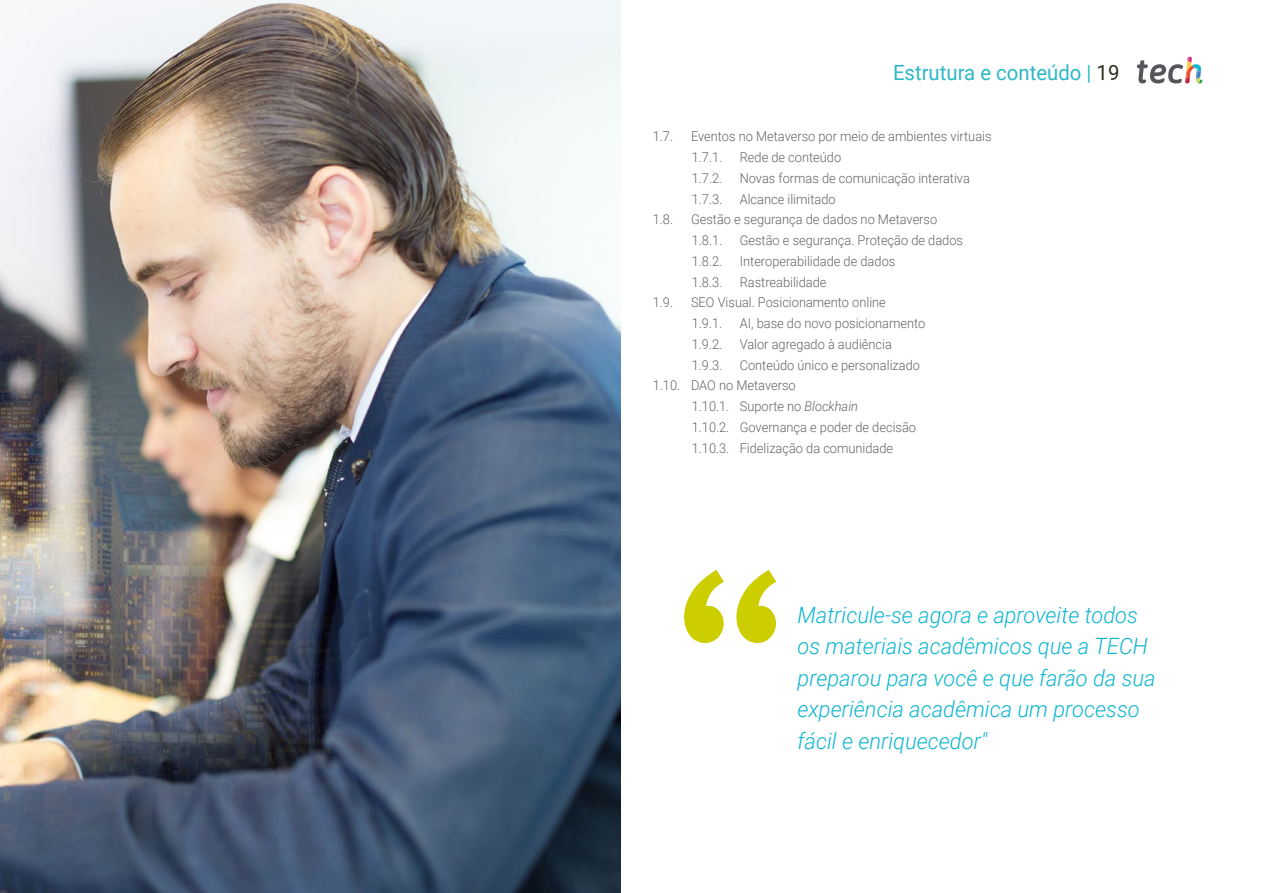
<style>
.page{position:relative;width:1263px;height:893px;background:#fff}
.page>*{position:absolute;margin:0;border:0;box-sizing:border-box;transform-origin:0 0}
.t1{font:italic 300 22.5px/31.5px "Roboto";color:#0fb6cf}
.t2{font:21px "Roboto";color:#2db8c5}
.t3{font:300 13.5px/20.7px "Roboto";color:#61646a;scale:.95 1}
.s1{color:#312e20}
.s2{font-style:italic}
</style>
<div class="page">
<img style="left:0;top:0;width:621px;height:893px">
<svg style="left:684px;top:570px;width:92px;height:73px"></svg>
<svg style="left:1137px;top:57px;width:65px;height:27px"></svg>
<h2 class="t2" style="left:893px;top:57px;width:228px">Estrutura e conteúdo | <span class="s1">19</span></h2>
<p class="t3" style="left:653px;top:126px;width:23px">1.7.</p>
<p class="t3" style="left:691px;top:126px;width:318px">Eventos no Metaverso por meio de ambientes virtuais<br>1.7.1.</p>
<p class="t3" style="left:740px;top:146px;width:108px">Rede de conteúdo</p>
<p class="t3" style="left:692px;top:167px;width:34px">1.7.2.</p>
<p class="t3" style="left:740px;top:167px;width:244px">Novas formas de comunicação interativa</p>
<p class="t3" style="left:692px;top:188px;width:34px">1.7.3.</p>
<p class="t3" style="left:740px;top:188px;width:102px">Alcance ilimitado</p>
<p class="t3" style="left:653px;top:209px;width:23px">1.8.</p>
<p class="t3" style="left:691px;top:209px;width:261px">Gestão e segurança de dados no Metaverso<br>1.8.1.</p>
<p class="t3" style="left:740px;top:229px;width:237px">Gestão e segurança. Proteção de dados</p>
<p class="t3" style="left:692px;top:250px;width:34px">1.8.2.</p>
<p class="t3" style="left:740px;top:250px;width:165px">Interoperabilidade de dados</p>
<p class="t3" style="left:692px;top:271px;width:34px">1.8.3.</p>
<p class="t3" style="left:740px;top:271px;width:93px">Rastreabilidade</p>
<p class="t3" style="left:653px;top:292px;width:23px">1.9.</p>
<p class="t3" style="left:691px;top:292px;width:207px">SEO Visual. Posicionamento online<br>1.9.1.</p>
<p class="t3" style="left:740px;top:312px;width:197px">AI, base do novo posicionamento</p>
<p class="t3" style="left:692px;top:333px;width:34px">1.9.2.</p>
<p class="t3" style="left:740px;top:333px;width:162px">Valor agregado à audiência</p>
<p class="t3" style="left:692px;top:354px;width:34px">1.9.3.</p>
<p class="t3" style="left:740px;top:354px;width:191px">Conteúdo único e personalizado</p>
<p class="t3" style="left:653px;top:375px;width:152px">1.10. DAO no Metaverso</p>
<p class="t3" style="left:692px;top:395px;width:177px">1.10.1. Suporte no <span class="s2">Blockhain</span></p>
<p class="t3" style="left:692px;top:416px;width:238px">1.10.2. Governança e poder de decisão</p>
<p class="t3" style="left:692px;top:437px;width:214px">1.10.3. Fidelização da comunidade</p>
<h1 class="t1" style="left:797px;top:598px;width:360px">Matricule-se agora e aproveite todos os materiais acadêmicos que a TECH preparou para você e que farão da sua experiência acadêmica um processo fácil e enriquecedor"</h1>
</div>
